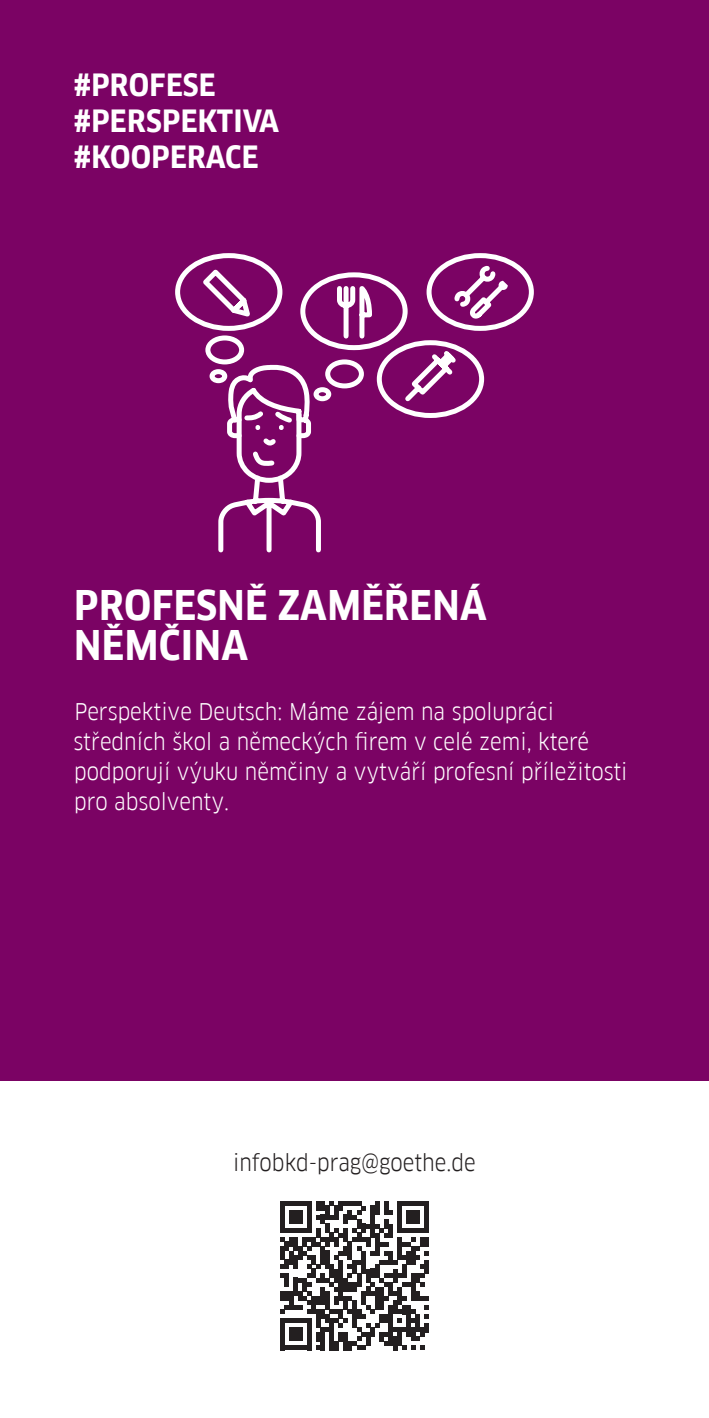
<style>
.page{position:relative;width:709px;height:1418px;background:#fff}
.page>*{position:absolute;margin:0;border:0;box-sizing:border-box;transform-origin:0 0}
.headline{font:700 40px/40px "Goethe FF Clan";letter-spacing:.01em;color:#fff}
.t1{font:700 30px "Goethe FF Clan";letter-spacing:.01em;color:#fff}
.copy{font:22.5px/30px "Goethe FF Clan";color:#fff}
.t2{font:22.5px "Goethe FF Clan";color:#231f20}
</style>
<div class="page">
<div style="left:0;top:0;width:709px;height:1080px;background:#7b0364"></div>
<svg style="left:175px;top:253px;width:359px;height:300px"></svg>
<svg style="left:452px;top:262px;width:56px;height:59px"></svg>
<svg style="left:280px;top:1201px;width:149px;height:148px"></svg>
<div style="left:424px;top:1322px;width:5px;height:9px;background:#231f20"></div>
<p class="t1" style="left:74px;top:68px;width:143px">#PROFESE</p>
<p class="t1" style="left:74px;top:104px;width:207px">#PERSPEKTIVA</p>
<p class="t1" style="left:74px;top:140px;width:186px">#KOOPERACE</p>
<p class="headline" style="left:74px;top:585px;width:414px">PROFESNĚ ZAMĚŘENÁ<br>NĚMČINA</p>
<p class="copy" style="left:74px;top:696px;width:555px">Perspektive Deutsch: Máme zájem na spolupráci středních škol a německých firem v celé zemi, které podporují výuku němčiny a vytváří profesní příležitosti pro absolventy.</p>
<p class="t2" style="left:233px;top:1148px;width:244px">infobkd-prag@goethe.de</p>
</div>
